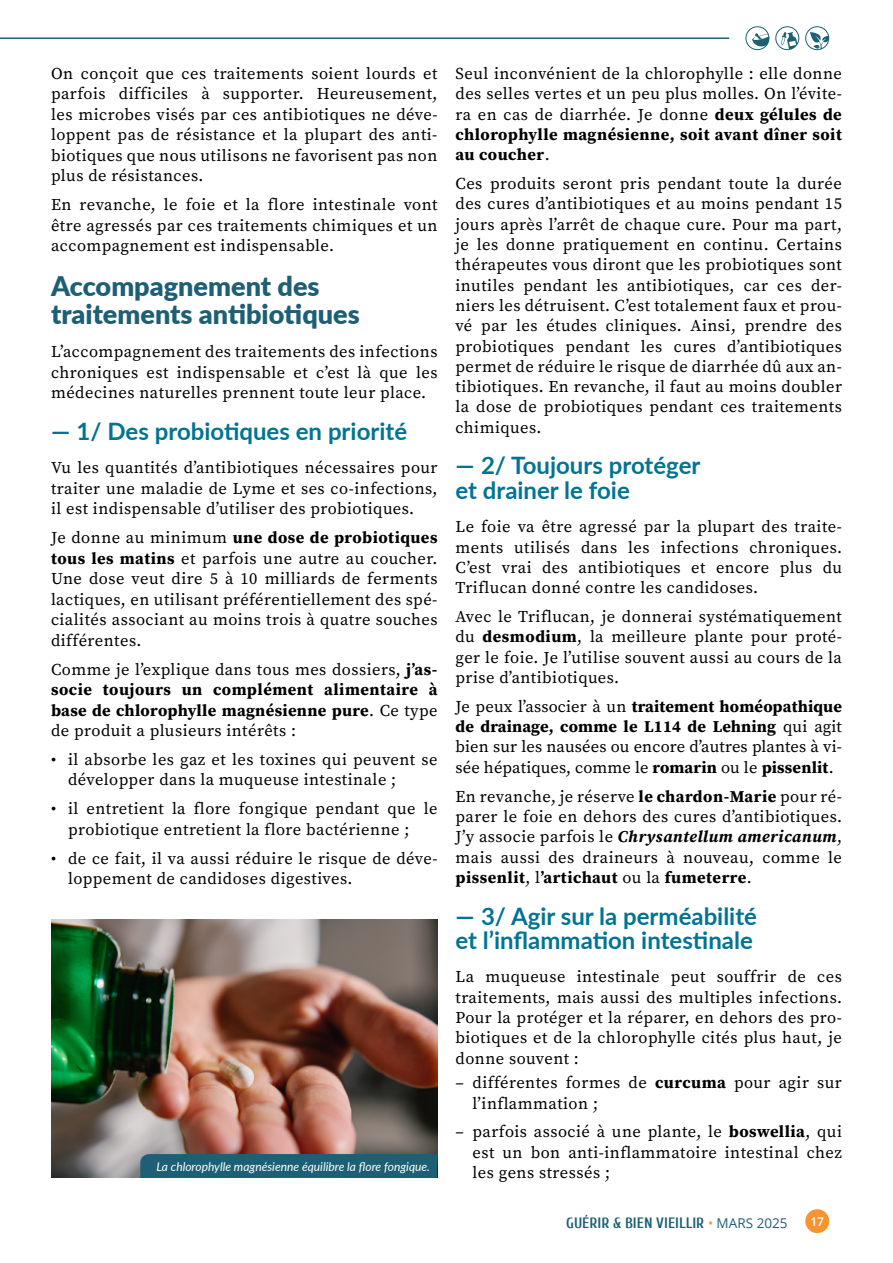
<style>
.page{position:relative;width:893px;height:1263px;background:#fff}
.page>*{position:absolute;margin:0;border:0;box-sizing:border-box;transform-origin:0 0}
.t1{font:900 27px/27.9px "Lato";color:#1d6076}
.t2{font:700 24px/24.8px "Lato";color:#007492}
.t3{font:16.5px/20.2px "Source Serif Pro";letter-spacing:.03em;color:#000;text-align:justify}
.t4{font:700 16.5px/20.4px "Source Serif Pro";letter-spacing:.02em;color:#000;text-align:justify}
.t5{font:700 15px "Cuprum";color:#1d6076}
.t6{font:italic 12px "Lato";color:#fff}
.t7{font:600 12px "Open Sans";color:#fff}
.s1{font-weight:700}
.s2{font-weight:400}
.s3{font-weight:700;font-style:italic}
.s4{font-family:"Open Sans";font-weight:400;font-size:13.5px;color:#f7942f}
.s5{font-family:"Open Sans";font-weight:400;font-size:13.5px}
</style>
<div class="page">
<div style="left:805px;top:1209px;width:24px;height:24px;background:#f7942f;border-radius:50%"></div>
<svg style="left:805px;top:26px;width:24px;height:24px"></svg>
<svg style="left:745px;top:26px;width:24px;height:24px"></svg>
<svg style="left:775px;top:26px;width:24px;height:24px"></svg>
<hr style="left:0;top:37px;width:729px;height:2px;background:#1d6076">
<img style="left:51px;top:919px;width:386px;height:259px">
<div style="left:140px;top:1154px;width:297px;height:24px;background:#1d6076"></div>
<p class="t3" style="left:51px;top:63px;width:388px">On conçoit que ces traitements soient lourds et parfois difficiles à supporter. Heureusement, les microbes visés par ces antibiotiques ne déve&shy;loppent pas de résistance et la plupart des anti&shy;biotiques que nous utilisons ne favorisent pas non plus de résistances.</p>
<p class="t3" style="left:51px;top:194px;width:388px">En revanche, le foie et la flore intestinale vont être agressés par ces traitements chimiques et un accompagnement est indispensable.</p>
<h1 class="t1" style="left:51px;top:271px;width:310px">Accompagnement des traitements antibiotiques</h1>
<p class="t3" style="left:51px;top:342px;width:388px">L’accompagnement des traitements des infections chroniques est indispensable et c’est là que les médecines naturelles prennent toute leur place.</p>
<h2 class="t2" style="left:51px;top:418px;width:358px">— 1/ Des probiotiques en priorité</h2>
<p class="t3" style="left:51px;top:458px;width:388px">Vu les quantités d’antibiotiques nécessaires pour traiter une maladie de Lyme et ses co-infections, il est indispensable d’utiliser des probiotiques.</p>
<p class="t3" style="left:51px;top:528px;width:388px">Je donne au minimum <span class="s1">une dose de probiotiques tous les matins</span> et parfois une autre au coucher.<br>Une dose veut dire 5 à 10 milliards de ferments lactiques, en utilisant préférentiellement des spé&shy;cialités associant au moins trois à quatre souches différentes.</p>
<p class="t4" style="left:51px;top:659px;width:388px"><span class="s2">Comme je l’explique dans tous mes dossiers,</span> j’as&shy;socie toujours un complément alimentaire à base de chlorophylle magnésienne pure<span class="s2">. Ce type de produit a plusieurs intérêts :</span></p>
<p class="t3" style="left:68px;top:749px;width:371px;text-indent:-17px">• il absorbe les gaz et les toxines qui peuvent se développer dans la muqueuse intestinale ;</p>
<p class="t3" style="left:68px;top:799px;width:371px;text-indent:-17px">• il entretient la flore fongique pendant que le probiotique entretient la flore bactérienne ;</p>
<p class="t3" style="left:68px;top:848px;width:371px;text-indent:-17px">• de ce fait, il va aussi réduire le risque de déve&shy;loppement de candidoses digestives.</p>
<p class="t6" style="left:156px;top:1158px;width:275px">La chlorophylle magnésienne équilibre la flore fongique.</p>
<p class="t3" style="left:455px;top:63px;width:388px">Seul inconvénient de la chlorophylle : elle donne des selles vertes et un peu plus molles. On l’évite&shy;ra en cas de diarrhée. Je donne <span class="s1">deux gélules de chlorophylle magnésienne, soit avant dîner soit au coucher</span>.</p>
<p class="t3" style="left:455px;top:173px;width:388px">Ces produits seront pris pendant toute la durée des cures d’antibiotiques et au moins pendant 15 jours après l’arrêt de chaque cure. Pour ma part, je les donne pratiquement en continu. Certains thérapeutes vous diront que les probiotiques sont inutiles pendant les antibiotiques, car ces der&shy;niers les détruisent. C’est totalement faux et prou&shy;vé par les études cliniques. Ainsi, prendre des probiotiques pendant les cures d’antibiotiques permet de réduire le risque de diarrhée dû aux an&shy;tibiotiques. En revanche, il faut au moins doubler la dose de probiotiques pendant ces traitements chimiques.</p>
<h2 class="t2" style="left:455px;top:452px;width:246px">— 2/ Toujours protéger et drainer le foie</h2>
<p class="t3" style="left:455px;top:517px;width:388px">Le foie va être agressé par la plupart des traite&shy;ments utilisés dans les infections chroniques.<br>C’est vrai des antibiotiques et encore plus du Triflucan donné contre les candidoses.</p>
<p class="t3" style="left:455px;top:606px;width:388px">Avec le Triflucan, je donnerai systématiquement du <span class="s1">desmodium</span>, la meilleure plante pour proté&shy;ger le foie. Je l’utilise souvent aussi au cours de la prise d’antibiotiques.</p>
<p class="t3" style="left:455px;top:696px;width:388px">Je peux l’associer à un <span class="s1">traitement homéopathique de drainage, comme le L114 de Lehning</span> qui agit bien sur les nausées ou encore d’autres plantes à vi&shy;sée hépatiques, comme le <span class="s1">romarin</span> ou le <span class="s1">pissenlit</span>.</p>
<p class="t3" style="left:455px;top:786px;width:388px">En revanche, je réserve <span class="s1">le chardon-Marie</span> pour ré&shy;parer le foie en dehors des cures d’antibiotiques.<br>J’y associe parfois le <span class="s3">Chrysantellum americanum</span>, mais aussi des draineurs à nouveau, comme le <span class="s1">pissenlit</span>, l<span class="s1">’artichaut</span> ou la <span class="s1">fumeterre</span>.</p>
<h2 class="t2" style="left:455px;top:902px;width:303px">— 3/ Agir sur la perméabilité et l’inflammation intestinale</h2>
<p class="t3" style="left:455px;top:967px;width:388px">La muqueuse intestinale peut souffrir de ces traitements, mais aussi des multiples infections.<br>Pour la protéger et la réparer, en dehors des pro&shy;biotiques et de la chlorophylle cités plus haut, je donne souvent :</p>
<p class="t3" style="left:472px;top:1072px;width:371px;text-indent:-17px">– différentes formes de <span class="s1">curcuma</span> pour agir sur l’inflammation ;</p>
<p class="t3" style="left:472px;top:1122px;width:371px;text-indent:-17px">– parfois associé à une plante, le <span class="s1">boswellia</span>, qui est un bon anti-inflammatoire intestinal chez les gens stressés ;</p>
<p class="t5" style="left:566px;top:1214px;width:223px">GUÉRIR &amp; BIEN VIEILLIR <span class="s4">•</span> <span class="s5">MARS 2025</span></p>
<p class="t7" style="left:810px;top:1213px;width:15px">17</p>
</div>
